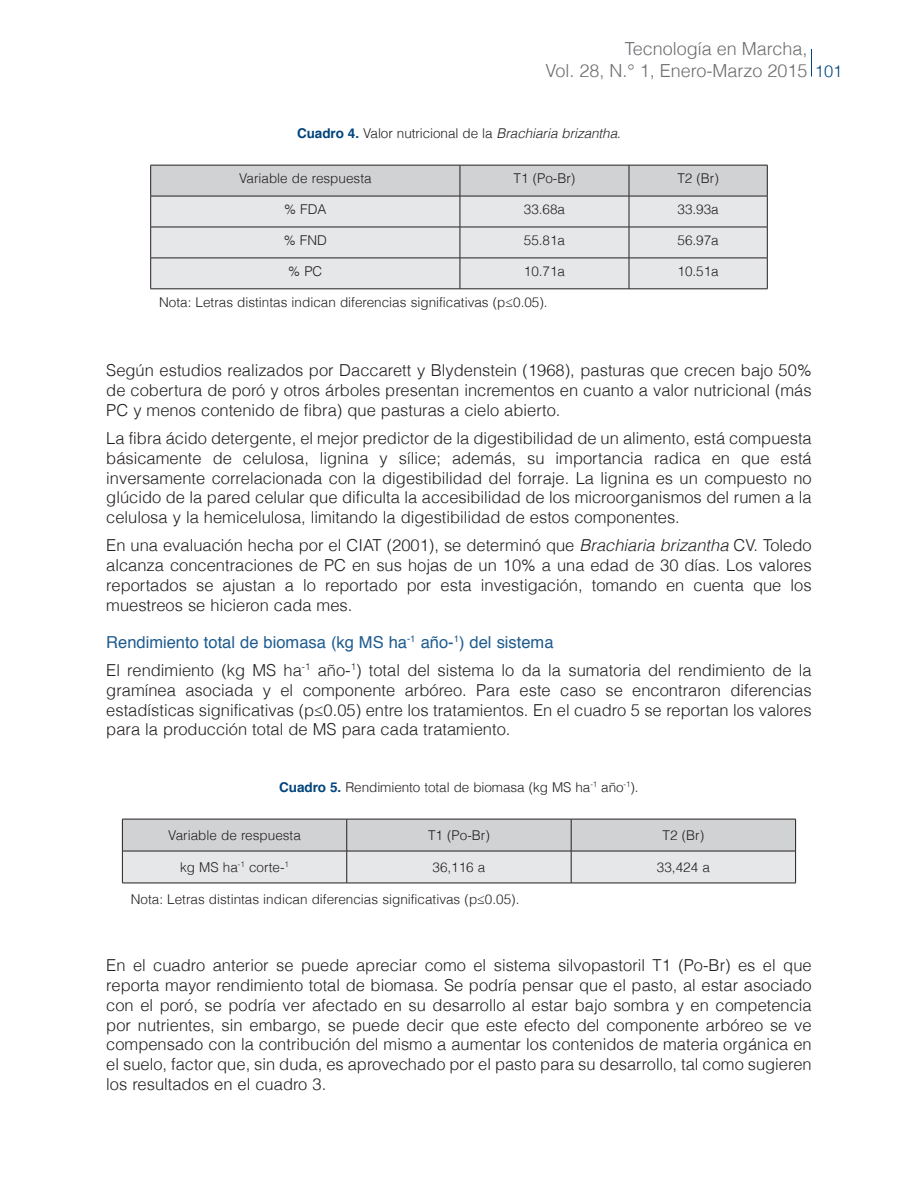
<style>
.page{position:relative;width:918px;height:1188px;background:#fff}
.page>*{position:absolute;margin:0;border:0;box-sizing:border-box;transform-origin:0 0}
.t1{font:300 18px/21.6px "Helvetica";color:#6c6d70}
._6texto{font:300 16.5px/19.8px "Helvetica";color:#231f20;text-align:justify}
._8subtitulo2{font:16.5px "Helvetica";color:#1e5b8f}
.textocuadros{font:300 13.5px "Helvetica";color:#231f20}
.fuente{font:300 13.5px "Helvetica";color:#231f20}
._9tituloscuadros1{font:300 13.5px "Helvetica";letter-spacing:-.005em;color:#231f20}
.s1{font-size:16.5px;color:#00447b}
.s2{font-weight:700;color:#00447b}
.s3{font-style:italic}
</style>
<div class="page">
<svg style="left:811px;top:49px;width:1px;height:28px"></svg>
<div style="left:151px;top:166px;width:616px;height:30px;background:#d1d2d4"></div>
<div style="left:151px;top:197px;width:616px;height:92px;background:#e6e7e9"></div>
<hr style="left:151px;top:165px;width:309px;height:1px;background:#231f20">
<hr style="left:150px;top:165px;width:1px;height:31px;background:#231f20">
<hr style="left:460px;top:165px;width:169px;height:1px;background:#231f20">
<hr style="left:460px;top:165px;width:1px;height:31px;background:#231f20">
<hr style="left:629px;top:165px;width:138px;height:1px;background:#231f20">
<hr style="left:629px;top:165px;width:1px;height:31px;background:#231f20">
<hr style="left:767px;top:165px;width:1px;height:31px;background:#231f20">
<hr style="left:151px;top:196px;width:309px;height:1px;background:#231f20">
<hr style="left:150px;top:196px;width:1px;height:31px;background:#231f20">
<hr style="left:460px;top:196px;width:169px;height:1px;background:#231f20">
<hr style="left:460px;top:196px;width:1px;height:31px;background:#231f20">
<hr style="left:629px;top:196px;width:138px;height:1px;background:#231f20">
<hr style="left:629px;top:196px;width:1px;height:31px;background:#231f20">
<hr style="left:767px;top:196px;width:1px;height:31px;background:#231f20">
<hr style="left:151px;top:227px;width:309px;height:1px;background:#231f20">
<hr style="left:150px;top:227px;width:1px;height:31px;background:#231f20">
<hr style="left:460px;top:227px;width:169px;height:1px;background:#231f20">
<hr style="left:460px;top:227px;width:1px;height:31px;background:#231f20">
<hr style="left:629px;top:227px;width:138px;height:1px;background:#231f20">
<hr style="left:629px;top:227px;width:1px;height:31px;background:#231f20">
<hr style="left:767px;top:227px;width:1px;height:31px;background:#231f20">
<hr style="left:151px;top:258px;width:309px;height:1px;background:#231f20">
<hr style="left:150px;top:258px;width:1px;height:31px;background:#231f20">
<hr style="left:460px;top:258px;width:169px;height:1px;background:#231f20">
<hr style="left:460px;top:258px;width:1px;height:31px;background:#231f20">
<hr style="left:629px;top:258px;width:138px;height:1px;background:#231f20">
<hr style="left:629px;top:258px;width:1px;height:31px;background:#231f20">
<hr style="left:767px;top:258px;width:1px;height:31px;background:#231f20">
<hr style="left:151px;top:289px;width:309px;height:1px;background:#231f20">
<hr style="left:460px;top:289px;width:169px;height:1px;background:#231f20">
<hr style="left:629px;top:289px;width:138px;height:1px;background:#231f20">
<svg style="left:123px;top:820px;width:672px;height:63px;background:#d8d9db"></svg>
<hr style="left:122px;top:819px;width:225px;height:1px;background:#231f20">
<hr style="left:122px;top:819px;width:1px;height:32px;background:#231f20">
<hr style="left:347px;top:819px;width:224px;height:1px;background:#231f20">
<hr style="left:346px;top:819px;width:1px;height:32px;background:#231f20">
<hr style="left:571px;top:819px;width:225px;height:1px;background:#231f20">
<hr style="left:571px;top:819px;width:1px;height:32px;background:#231f20">
<hr style="left:795px;top:819px;width:1px;height:32px;background:#231f20">
<hr style="left:122px;top:851px;width:225px;height:1px;background:#231f20">
<hr style="left:122px;top:851px;width:1px;height:32px;background:#231f20">
<hr style="left:347px;top:851px;width:224px;height:1px;background:#231f20">
<hr style="left:346px;top:851px;width:1px;height:32px;background:#231f20">
<hr style="left:571px;top:851px;width:225px;height:1px;background:#231f20">
<hr style="left:571px;top:851px;width:1px;height:32px;background:#231f20">
<hr style="left:795px;top:851px;width:1px;height:32px;background:#231f20">
<hr style="left:122px;top:883px;width:225px;height:1px;background:#231f20">
<hr style="left:347px;top:883px;width:224px;height:1px;background:#231f20">
<hr style="left:571px;top:883px;width:225px;height:1px;background:#231f20">
<p class="t1" style="left:545px;top:38px;width:298px;text-indent:79px">Tecnología en Marcha,<br>Vol. 28, N.° 1, Enero-Marzo 2015 <span class="s1">101</span></p>
<p class="_9tituloscuadros1" style="left:297px;top:124px;width:325px"><span class="s2">Cuadro 4.</span> Valor nutricional de la <span class="s3">Brachiaria brizantha</span>.</p>
<p class="textocuadros" style="left:239px;top:170px;width:134px">Variable de respuesta</p>
<p class="textocuadros" style="left:514px;top:170px;width:63px">T1 (Po-Br)</p>
<p class="textocuadros" style="left:677px;top:170px;width:43px">T2 (Br)</p>
<p class="textocuadros" style="left:284px;top:201px;width:44px">% FDA</p>
<p class="textocuadros" style="left:524px;top:201px;width:43px">33.68a</p>
<p class="textocuadros" style="left:678px;top:201px;width:43px">33.93a</p>
<p class="textocuadros" style="left:284px;top:232px;width:45px">% FND</p>
<p class="textocuadros" style="left:524px;top:232px;width:43px">55.81a</p>
<p class="textocuadros" style="left:678px;top:232px;width:43px">56.97a</p>
<p class="textocuadros" style="left:288px;top:263px;width:36px">% PC</p>
<p class="textocuadros" style="left:524px;top:263px;width:43px">10.71a</p>
<p class="textocuadros" style="left:678px;top:263px;width:43px">10.51a</p>
<p class="fuente" style="left:159px;top:294px;width:390px">Nota: Letras distintas indican diferencias significativas (p≤0.05).</p>
<p class="_6texto" style="left:106px;top:360px;width:707px">Según estudios realizados por Daccarett y Blydenstein (1968), pasturas que crecen bajo 50% de cobertura de poró y otros árboles presentan incrementos en cuanto a valor nutricional (más PC y menos contenido de fibra) que pasturas a cielo abierto.</p>
<p class="_6texto" style="left:106px;top:428px;width:707px">La fibra ácido detergente, el mejor predictor de la digestibilidad de un alimento, está compuesta básicamente de celulosa, lignina y sílice; además, su importancia radica en que está inversamente correlacionada con la digestibilidad del forraje. La lignina es un compuesto no glúcido de la pared celular que dificulta la accesibilidad de los microorganismos del rumen a la celulosa y la hemicelulosa, limitando la digestibilidad de estos componentes.</p>
<p class="_6texto" style="left:106px;top:536px;width:707px">En una evaluación hecha por el CIAT (2001), se determinó que <span class="s3">Brachiaria brizantha</span> CV. Toledo alcanza concentraciones de PC en sus hojas de un 10% a una edad de 30 días. Los valores reportados se ajustan a lo reportado por esta investigación, tomando en cuenta que los muestreos se hicieron cada mes.</p>
<p class="_8subtitulo2" style="left:106px;top:629px;width:449px">Rendimiento total de biomasa (kg MS ha<sup>-1</sup> año-<sup>1</sup>) del sistema</p>
<p class="_6texto" style="left:106px;top:660px;width:707px">El rendimiento (kg MS ha<sup>-1</sup> año-<sup>1</sup>) total del sistema lo da la sumatoria del rendimiento de la gramínea asociada y el componente arbóreo. Para este caso se encontraron diferencias estadísticas significativas (p≤0.05) entre los tratamientos. En el cuadro 5 se reportan los valores para la producción total de MS para cada tratamiento.</p>
<p class="_9tituloscuadros1" style="left:279px;top:778px;width:361px"><span class="s2">Cuadro 5.</span> Rendimiento total de biomasa (kg MS ha<sup>-1</sup> año<sup>-1</sup>).</p>
<p class="textocuadros" style="left:168px;top:827px;width:134px">Variable de respuesta</p>
<p class="textocuadros" style="left:428px;top:827px;width:63px">T1 (Po-Br)</p>
<p class="textocuadros" style="left:663px;top:827px;width:43px">T2 (Br)</p>
<p class="textocuadros" style="left:180px;top:859px;width:110px">kg MS ha<sup>-1</sup> corte-<sup>1</sup></p>
<p class="textocuadros" style="left:433px;top:859px;width:54px">36,116 a</p>
<p class="textocuadros" style="left:657px;top:859px;width:54px">33,424 a</p>
<p class="fuente" style="left:131px;top:891px;width:390px">Nota: Letras distintas indican diferencias significativas (p≤0.05).</p>
<p class="_6texto" style="left:106px;top:955px;width:707px">En el cuadro anterior se puede apreciar como el sistema silvopastoril T1 (Po-Br) es el que reporta mayor rendimiento total de biomasa. Se podría pensar que el pasto, al estar asociado con el poró, se podría ver afectado en su desarrollo al estar bajo sombra y en competencia por nutrientes, sin embargo, se puede decir que este efecto del componente arbóreo se ve compensado con la contribución del mismo a aumentar los contenidos de materia orgánica en el suelo, factor que, sin duda, es aprovechado por el pasto para su desarrollo, tal como sugieren los resultados en el cuadro 3.</p>
</div>
